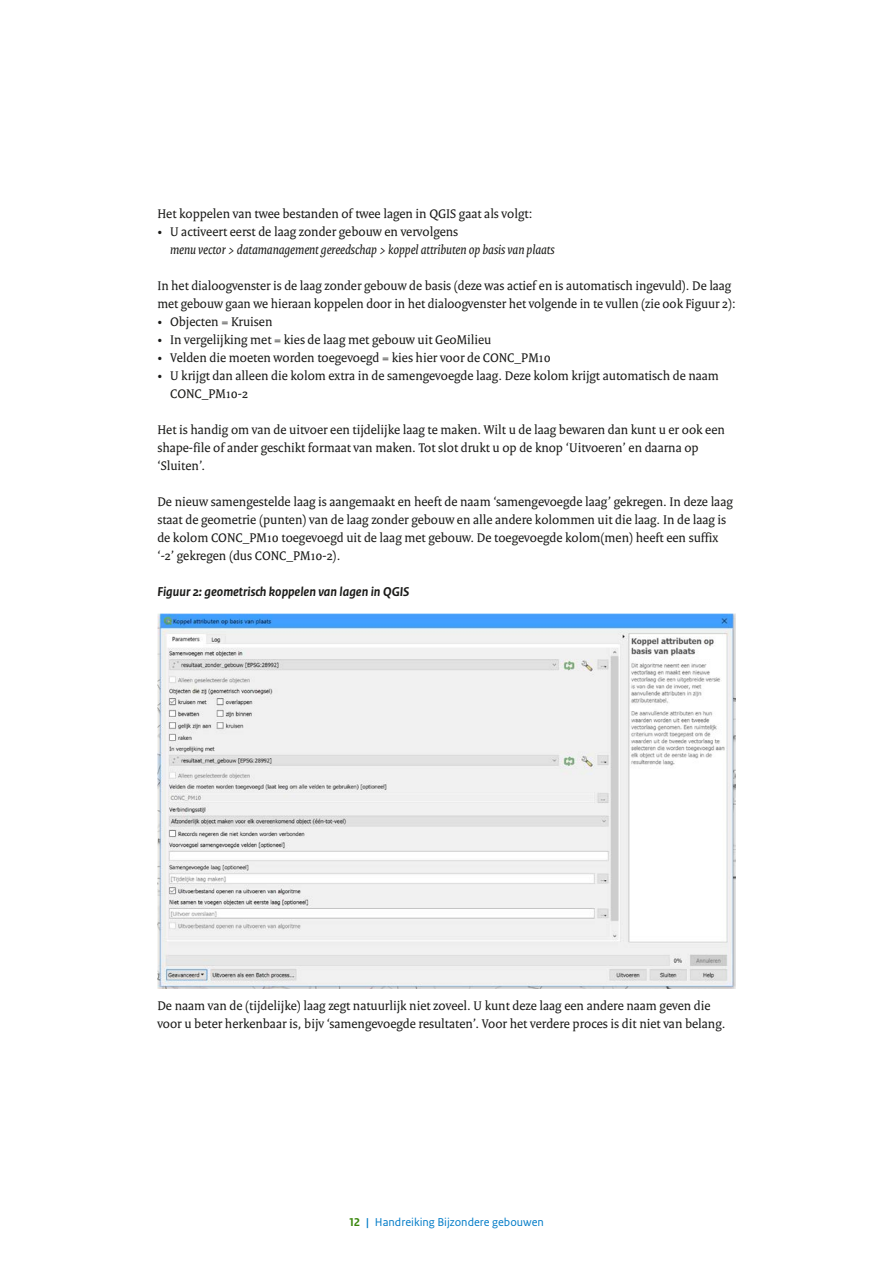
<style>
.page{position:relative;width:893px;height:1263px;background:#fff}
.page>*{position:absolute;margin:0;border:0;box-sizing:border-box;transform-origin:0 0}
.P_Broodtekst_Serif{font:13.5px/18px "Rijksoverheid Serif";color:#1a1a18}
.t1{font:italic 13.5px/18px "Rijksoverheid Serif";color:#1a1a18}
.P_Kop_figuren_tabellen{font:italic 700 13.5px "Rijksoverheid Sans Text";color:#1a1a18}
.t2{font:12px "Rijksoverheid Sans Text";color:#007bc7}
.s1{font-style:normal}
.s2{font-weight:700;color:#39870c}
.s3{font-weight:700}
</style>
<div class="page">
<img style="left:157px;top:614px;width:579px;height:375px">
<p class="P_Broodtekst_Serif" style="left:157px;top:204px;width:377px">Het koppelen van twee bestanden of twee lagen in QGIS gaat als volgt:</p>
<p class="t1" style="left:170px;top:222px;width:386px;text-indent:-13px"><span class="s1">• U activeert eerst de laag zonder gebouw en vervolgens<br></span>menu vector &gt; datamanagement gereedschap &gt; koppel attributen op basis van plaats</p>
<p class="P_Broodtekst_Serif" style="left:157px;top:276px;width:580px">In het dialoogvenster is de laag zonder gebouw de basis (deze was actief en is automatisch ingevuld). De laag met gebouw gaan we hieraan koppelen door in het dialoogvenster het volgende in te vullen (zie ook Figuur 2):</p>
<p class="P_Broodtekst_Serif" style="left:157px;top:312px;width:117px">• Objecten = Kruisen</p>
<p class="P_Broodtekst_Serif" style="left:157px;top:330px;width:336px">• In vergelijking met = kies de laag met gebouw uit GeoMilieu</p>
<p class="P_Broodtekst_Serif" style="left:157px;top:348px;width:395px">• Velden die moeten worden toegevoegd = kies hier voor de CONC_PM10</p>
<p class="P_Broodtekst_Serif" style="left:170px;top:366px;width:550px;text-indent:-13px">• U krijgt dan alleen die kolom extra in de samengevoegde laag. Deze kolom krijgt automatisch de naam<br>CONC_PM10-2</p>
<p class="P_Broodtekst_Serif" style="left:157px;top:420px;width:569px">Het is handig om van de uitvoer een tijdelijke laag te maken. Wilt u de laag bewaren dan kunt u er ook een shape-file of ander geschikt formaat van maken. Tot slot drukt u op de knop ‘Uitvoeren’ en daarna op ‘Sluiten’.</p>
<p class="P_Broodtekst_Serif" style="left:157px;top:492px;width:577px">De nieuw samengestelde laag is aangemaakt en heeft de naam ‘samengevoegde laag’ gekregen. In deze laag staat de geometrie (punten) van de laag zonder gebouw en alle andere kolommen uit die laag. In de laag is de kolom CONC_PM10 toegevoegd uit de laag met gebouw. De toegevoegde kolom(men) heeft een suffix ‘-2’ gekregen (dus CONC_PM10-2).</p>
<p class="P_Kop_figuren_tabellen" style="left:157px;top:584px;width:253px">Figuur 2: geometrisch koppelen van lagen in QGIS</p>
<p class="P_Broodtekst_Serif" style="left:157px;top:996px;width:570px">De naam van de (tijdelijke) laag zegt natuurlijk niet zoveel. U kunt deze laag een andere naam geven die voor u beter herkenbaar is, bijv ‘samengevoegde resultaten’. Voor het verdere proces is dit niet van belang.</p>
<p class="t2" style="left:349px;top:1215px;width:196px"><span class="s2">12</span> <span class="s3">|</span> Handreiking Bijzondere gebouwen</p>
</div>
